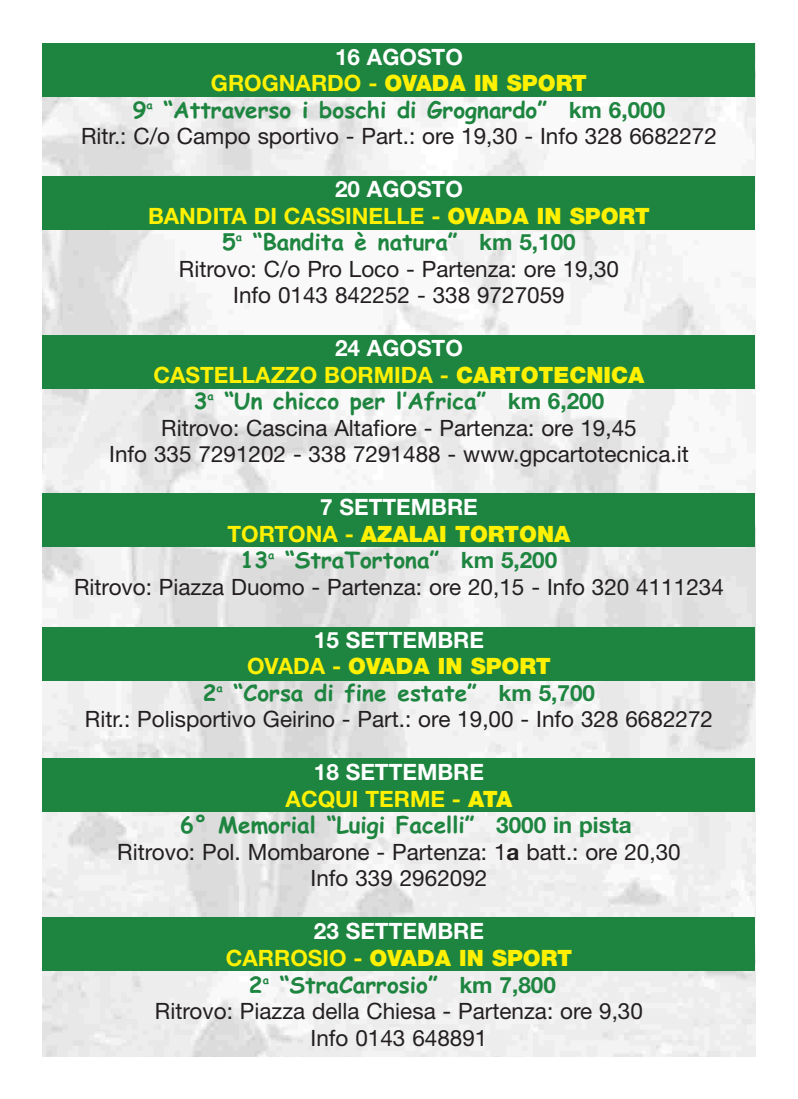
<style>
.page{position:relative;width:798px;height:1099px;background:#fff}
.page>*{position:absolute;margin:0;border:0;box-sizing:border-box;transform-origin:0 0}
.t1{font:22.5px/26.5px "Helvetica Neue";color:#231f20;text-align:center}
.t2{font:700 22.5px "Comic Sans MS";color:#1e8540}
.t3{font:900 22.5px/26.5px "Helvetica Neue";color:#fff101;text-align:center}
.t4{font:700 22.5px/26.5px "Helvetica Neue";color:#fff101;text-align:center}
.t5{font:700 22.5px/26.5px "Helvetica Neue";color:#fff;text-align:center}
.s1{font-weight:700;color:#fff}
.s2{font-weight:700}
.s3{font-family:"Helvetica Neue"}
.s4{color:#fff}
.s5{font-weight:900}
.s6{color:#fff101}
.s7{font-weight:900;color:#fff101}
</style>
<div class="page">
<img style="left:43px;top:97px;width:712px;height:959px">
<div style="left:43px;top:43px;width:712px;height:54px;background:#1e8540"></div>
<div style="left:43px;top:176px;width:712px;height:54px;background:#1e8540"></div>
<div style="left:43px;top:335px;width:712px;height:53px;background:#1e8540"></div>
<div style="left:43px;top:493px;width:712px;height:53px;background:#1e8540"></div>
<div style="left:43px;top:628px;width:712px;height:53px;background:#1e8540"></div>
<div style="left:43px;top:758px;width:712px;height:53px;background:#1e8540"></div>
<div style="left:43px;top:917px;width:712px;height:53px;background:#1e8540"></div>
<p class="t3" style="left:211px;top:46px;width:377px"><span class="s1">16 AGOSTO<br></span><span class="s2">GROGNARDO -</span> OVADA IN SPORT</p>
<p class="t2" style="left:133px;top:100px;width:534px">9<sup>a</sup> “Attraverso i boschi di Grognardo” <span class="s3">km 6,000</span></p>
<p class="t1" style="left:81px;top:126px;width:637px">Ritr.: C/o Campo sportivo - Part.: ore 19,30 - Info 328 6682272</p>
<p class="t4" style="left:148px;top:178px;width:503px"><span class="s4">20 AGOSTO<br></span>BANDITA DI CASSINELLE - <span class="s5">OVADA IN SPORT</span></p>
<p class="t2" style="left:222px;top:232px;width:355px">5<sup>a</sup> “Bandita è natura” <span class="s3">km 5,100</span></p>
<p class="t1" style="left:179px;top:258px;width:441px">Ritrovo: C/o Pro Loco - Partenza: ore 19,30<br>Info 0143 842252 - 338 9727059</p>
<p class="t4" style="left:153px;top:337px;width:492px"><span class="s4">24 AGOSTO<br></span>CASTELLAZZO BORMIDA - <span class="s5">CARTOTECNICA</span></p>
<p class="t2" style="left:193px;top:391px;width:412px">3<sup>a</sup> “Un chicco per l’Africa” <span class="s3">km 6,200</span></p>
<p class="t1" style="left:109px;top:417px;width:581px">Ritrovo: Cascina Altafiore - Partenza: ore 19,45<br>Info 335 7291202 - 338 7291488 - www.gpcartotecnica.it</p>
<p class="t3" style="left:227px;top:496px;width:344px"><span class="s1">7 SETTEMBRE<br></span><span class="s2">TORTONA -</span> AZALAI TORTONA</p>
<p class="t2" style="left:240px;top:550px;width:318px">13<sup>a</sup> “StraTortona” <span class="s3">km 5,200</span></p>
<p class="t1" style="left:74px;top:576px;width:651px">Ritrovo: Piazza Duomo - Partenza: ore 20,15 - Info 320 4111234</p>
<p class="t3" style="left:247px;top:629px;width:305px"><span class="s1">15 SETTEMBRE<br></span><span class="s2">OVADA -</span> OVADA IN SPORT</p>
<p class="t2" style="left:203px;top:683px;width:393px">2<sup>a</sup> “Corsa di fine estate” <span class="s3">km 5,700</span></p>
<p class="t1" style="left:85px;top:709px;width:629px">Ritr.: Polisportivo Geirino - Part.: ore 19,00 - Info 328 6682272</p>
<p class="t5" style="left:285px;top:761px;width:228px">18 SETTEMBRE<br><span class="s6">ACQUI TERME -</span> <span class="s7">ATA</span></p>
<p class="t2" style="left:180px;top:815px;width:453px">6° Memorial “Luigi Facelli” <span class="s3">3000 in pista</span></p>
<p class="t1" style="left:117px;top:841px;width:564px">Ritrovo: Pol. Mombarone - Partenza: 1<span class="s2">a</span> batt.: ore 20,30<br>Info 339 2962092</p>
<p class="t3" style="left:226px;top:920px;width:348px"><span class="s1">23 SETTEMBRE<br></span><span class="s2">CARROSIO -</span> OVADA IN SPORT</p>
<p class="t2" style="left:249px;top:974px;width:308px">2<sup>a</sup> “StraCarrosio” <span class="s3">km 7,800</span></p>
<p class="t1" style="left:155px;top:1000px;width:489px">Ritrovo: Piazza della Chiesa - Partenza: ore 9,30<br>Info 0143 648891</p>
</div>
